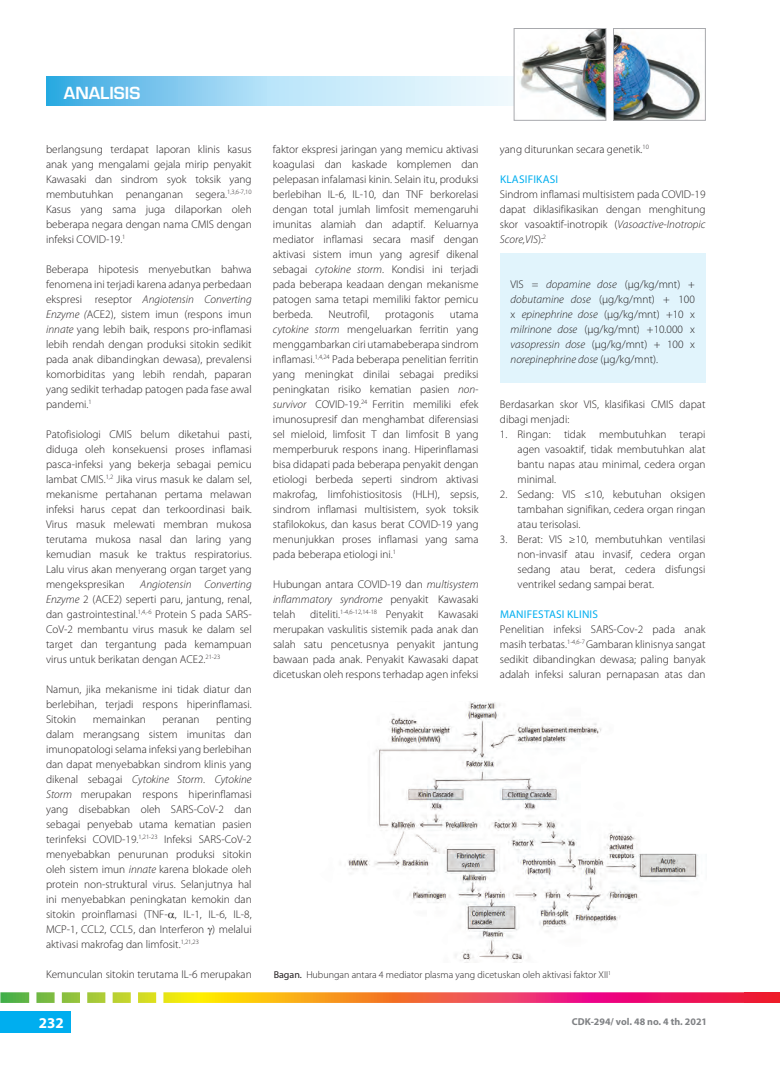
<style>
.page{position:relative;width:780px;height:1088px;background:#fff}
.page>*{position:absolute;margin:0;border:0;box-sizing:border-box;transform-origin:0 0}
.t1{font:600 16.25px "Eurostile LT Std";color:#fff}
.t2{font:700 15px "Myriad Pro";color:#fff}
.t3{font:300 11.25px/15px "Myriad Pro";color:#231f20;text-align:justify}
.t4{font:11.25px "Myriad Pro";letter-spacing:.02em;color:#00aeef}
.t5{font:300 10px "Myriad Pro";color:#231f20}
.t6{font:700 10px "Myriad Pro";color:#808285}
.s1{font-style:italic}
.s2{font-weight:400}
</style>
<div class="page">
<svg style="left:46px;top:77px;width:468px;height:29px;background:#a7daf4"></svg>
<img style="left:520px;top:30px;width:84px;height:88px">
<div style="left:514px;top:28px;width:92px;height:92px;border:1px solid #a8a9ad"></div>
<img style="left:615px;top:32px;width:86px;height:86px">
<div style="left:613px;top:28px;width:92px;height:92px;border:1px solid #a8a9ad"></div>
<div style="left:0;top:1012px;width:71px;height:21px;background:#00aeef"></div>
<svg style="left:0;top:992px;width:780px;height:11px;background:#e57c4f"></svg>
<div style="left:500px;top:253px;width:205px;height:130px;background:#e1f4fc"></div>
<img style="left:348px;top:702px;width:351px;height:260px">
<h1 class="t1" style="left:64px;top:83px;width:78px">ANALISIS</h1>
<p class="t3" style="left:46px;top:142px;width:207px">berlangsung terdapat laporan klinis kasus anak yang mengalami gejala mirip penyakit Kawasaki dan sindrom syok toksik yang membutuhkan penanganan segera.<sup>1,3,6-7,10<br></sup>Kasus yang sama juga dilaporkan oleh beberapa negara dengan nama CMIS dengan infeksi COVID-19.<sup>1</sup></p>
<p class="t3" style="left:46px;top:262px;width:207px">Beberapa hipotesis menyebutkan bahwa fenomena ini terjadi karena adanya perbedaan ekspresi reseptor <span class="s1">Angiotensin Converting Enzyme (</span>ACE2), sistem imun (respons imun <span class="s1">innate</span> yang lebih baik, respons pro-inflamasi lebih rendah dengan produksi sitokin sedikit pada anak dibandingkan dewasa), prevalensi komorbiditas yang lebih rendah, paparan yang sedikit terhadap patogen pada fase awal pandemi.<sup>1</sup></p>
<p class="t3" style="left:46px;top:427px;width:207px">Patofisiologi CMIS belum diketahui pasti, diduga oleh konsekuensi proses inflamasi pasca-infeksi yang bekerja sebagai pemicu lambat CMIS.<sup>1,2</sup> Jika virus masuk ke dalam sel, mekanisme pertahanan pertama melawan infeksi harus cepat dan terkoordinasi baik.<br>Virus masuk melewati membran mukosa terutama mukosa nasal dan laring yang kemudian masuk ke traktus respiratorius.<br>Lalu virus akan menyerang organ target yang mengekspresikan</p>
<p class="t3" style="left:46px;top:577px;width:207px;text-indent:94px"><span class="s1">Angiotensin Converting Enzyme</span> 2 (ACE2) seperti paru, jantung, renal, dan gastrointestinal.<sup>1,4,-6</sup> Protein S pada SARS-CoV-2 membantu virus masuk ke dalam sel target dan tergantung pada kemampuan virus untuk berikatan dengan ACE2.<sup>21-23</sup></p>
<p class="t3" style="left:46px;top:682px;width:207px">Namun, jika mekanisme ini tidak diatur dan berlebihan, terjadi respons hiperinflamasi.<br>Sitokin</p>
<p class="t3" style="left:93px;top:712px;width:55px">memainkan</p>
<p class="t3" style="left:162px;top:712px;width:39px">peranan</p>
<p class="t3" style="left:46px;top:712px;width:207px;text-indent:170px">penting dalam merangsang sistem imunitas dan imunopatologi selama infeksi yang berlebihan dan dapat menyebabkan sindrom klinis yang dikenal sebagai <span class="s1">Cytokine Storm</span>. <span class="s1">Cytokine Storm</span> merupakan respons hiperinflamasi yang disebabkan oleh SARS-CoV-2 dan sebagai penyebab utama kematian pasien terinfeksi COVID-19.<sup>1,21-23</sup> Infeksi SARS-CoV-2 menyebabkan penurunan produksi sitokin oleh sistem imun <span class="s1">innate</span> karena blokade oleh protein non-struktural virus. Selanjutnya hal ini menyebabkan peningkatan kemokin dan sitokin proinflamasi (TNF- , IL-1, IL-6, IL-8, MCP-1, CCL2, CCL5, dan Interferon ) melalui aktivasi makrofag dan limfosit.<sup>1,21,23</sup></p>
<p class="t3" style="left:46px;top:967px;width:207px">Kemunculan sitokin terutama IL-6 merupakan</p>
<p class="t3" style="left:273px;top:142px;width:207px">faktor ekspresi jaringan yang memicu aktivasi koagulasi dan kaskade komplemen dan pelepasan infalamasi kinin. Selain itu, produksi berlebihan IL-6, IL-10, dan TNF berkorelasi dengan total jumlah limfosit memengaruhi imunitas alamiah dan adaptif. Keluarnya mediator inflamasi secara masif dengan aktivasi sistem imun yang agresif dikenal sebagai <span class="s1">cytokine storm</span>. Kondisi ini terjadi pada beberapa keadaan dengan mekanisme patogen sama tetapi memiliki faktor pemicu berbeda.</p>
<p class="t3" style="left:328px;top:307px;width:43px">Neutrofil,</p>
<p class="t3" style="left:385px;top:307px;width:50px">protagonis</p>
<p class="t3" style="left:273px;top:307px;width:207px;text-indent:177px">utama <span class="s1">cytokine storm</span> mengeluarkan ferritin yang menggambarkan ciri utamabeberapa sindrom inflamasi.<sup>1,4,24</sup> Pada beberapa penelitian ferritin yang meningkat dinilai sebagai prediksi peningkatan risiko kematian pasien <span class="s1">non&shy;survivor</span> COVID-19.<sup>24</sup> Ferritin memiliki efek imunosupresif dan menghambat diferensiasi sel mieloid, limfosit T dan limfosit B yang memperburuk respons inang. Hiperinflamasi bisa didapati pada beberapa penyakit dengan etiologi berbeda seperti sindrom aktivasi makrofag, limfohistiositosis (HLH), sepsis, sindrom inflamasi multisistem, syok toksik stafilokokus, dan kasus berat COVID-19 yang menunjukkan proses inflamasi yang sama pada beberapa etiologi ini.<sup>1</sup></p>
<p class="t3" style="left:273px;top:577px;width:207px">Hubungan antara COVID-19 dan <span class="s1">multisystem inflammatory syndrome</span> penyakit Kawasaki telah</p>
<p class="t3" style="left:310px;top:607px;width:115px">diteliti.<sup>1-4,6-12,14-18</sup> Penyakit</p>
<p class="t3" style="left:273px;top:607px;width:207px;text-indent:165px">Kawasaki merupakan vaskulitis sistemik pada anak dan salah satu pencetusnya penyakit jantung bawaan pada anak. Penyakit Kawasaki dapat dicetuskan oleh respons terhadap agen infeksi</p>
<p class="t3" style="left:500px;top:142px;width:150px">yang diturunkan secara genetik.<sup>10</sup></p>
<p class="t4" style="left:500px;top:172px;width:60px">KLASIFIKASI</p>
<p class="t3" style="left:500px;top:187px;width:207px">Sindrom inflamasi multisistem pada COVID-19 dapat diklasifikasikan dengan menghitung skor vasoaktif-inotropik (<span class="s1">Vasoactive-Inotropic Score,VIS</span>):<sup>2</sup></p>
<p class="t3" style="left:510px;top:277px;width:186px">VIS = <span class="s1">dopamine dose</span> (µg/kg/mnt) + <span class="s1">dobutamine dose</span> (µg/kg/mnt) + 100 x <span class="s1">epinephrine dose</span> (µg/kg/mnt) +10 x <span class="s1">milrinone dose</span> (µg/kg/mnt) +10.000 x <span class="s1">vasopressin dose</span> (µg/kg/mnt) + 100 x <span class="s1">norepinephrine dose</span> (µg/kg/mnt).</p>
<p class="t3" style="left:500px;top:397px;width:207px">Berdasarkan skor VIS, klasifikasi CMIS dapat dibagi menjadi:</p>
<p class="t3" style="left:517px;top:427px;width:189px;text-indent:-18px">1. Ringan: tidak membutuhkan terapi agen vasoaktif, tidak membutuhkan alat bantu napas atau minimal, cedera organ minimal.</p>
<p class="t3" style="left:517px;top:487px;width:189px;text-indent:-18px">2. Sedang: VIS ≤10, kebutuhan oksigen tambahan signifikan, cedera organ ringan atau terisolasi.</p>
<p class="t3" style="left:517px;top:532px;width:189px;text-indent:-18px">3. Berat: VIS ≥10, membutuhkan ventilasi non-invasif atau invasif, cedera organ sedang atau berat, cedera disfungsi ventrikel sedang sampai berat.</p>
<p class="t4" style="left:500px;top:607px;width:100px">MANIFESTASI KLINIS</p>
<p class="t3" style="left:500px;top:622px;width:207px">Penelitian infeksi SARS-Cov-2 pada anak masih terbatas.<sup>1-4,6-7</sup> Gambaran klinisnya sangat sedikit dibandingkan dewasa; paling banyak adalah infeksi saluran pernapasan atas dan</p>
<p class="t5" style="left:274px;top:969px;width:339px"><span class="s2">Bagan.</span> Hubungan antara 4 mediator plasma yang dicetuskan oleh aktivasi faktor XII<sup>1</sup></p>
<h2 class="t2" style="left:39px;top:1013px;width:26px">232</h2>
<p class="t6" style="left:572px;top:1015px;width:137px">CDK-294/ vol. 48 no. 4 th. 2021</p>
</div>
